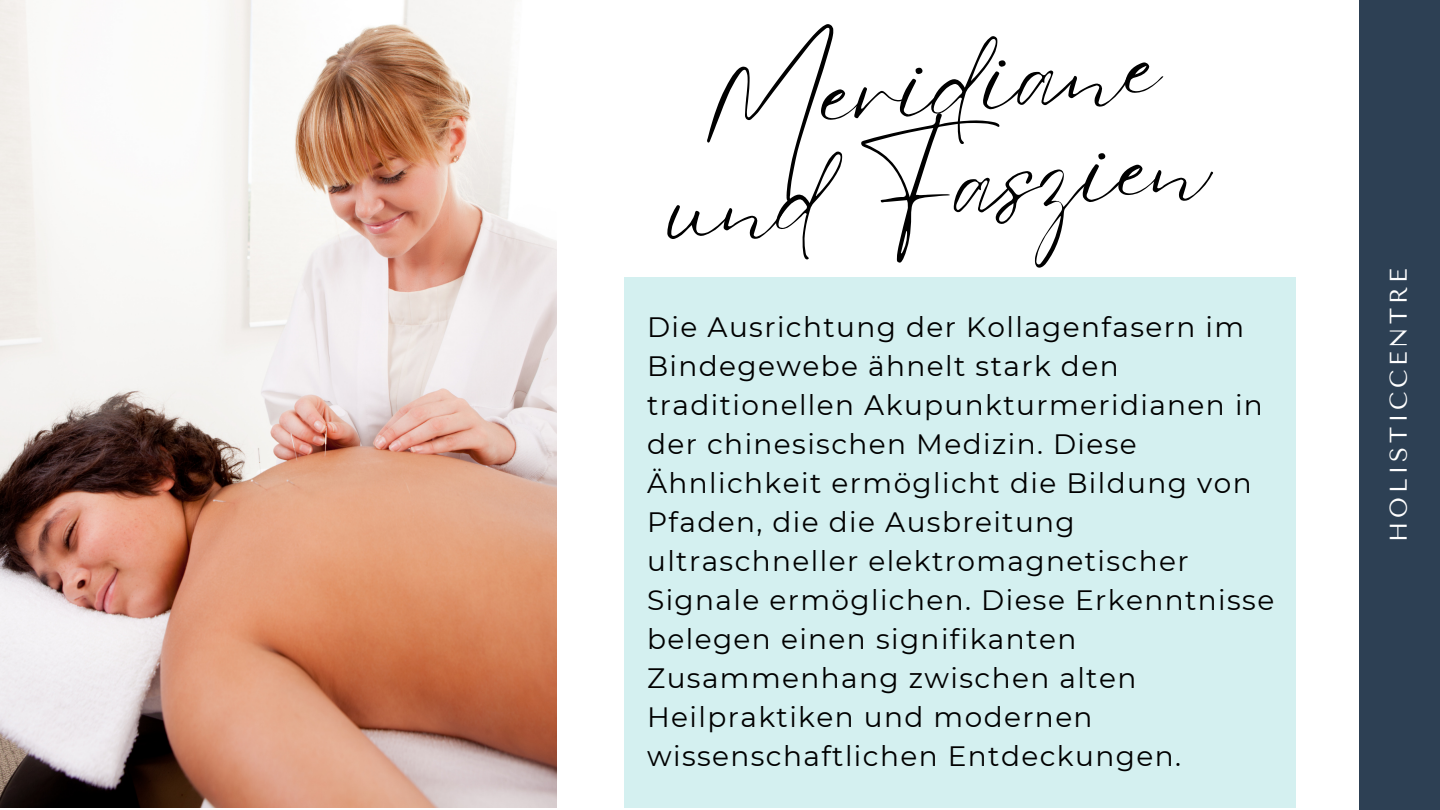
<style>
.page{position:relative;width:1440px;height:810px;background:#fff}
.page>*{position:absolute;margin:0;border:0;box-sizing:border-box;transform-origin:0 0}
.t1{font:105.1px/101.2px "Eyesome Script";color:#000;text-align:center}
.t2{font:28px/39px "Montserrat";letter-spacing:.05em;color:#000}
.t3{font:24px "Tenor Sans";letter-spacing:.155em;color:#fff}
</style>
<div class="page">
<img style="left:0;top:0;width:556px;height:808px">
<div style="left:1359px;top:0;width:81px;height:810px;background:#2d4054"></div>
<div style="left:624px;top:277px;width:672px;height:531px;background:#d4f0f0"></div>
<p class="t1" style="left:654px;top:50px;width:545px;rotate:-5deg">Meridiane und Faszien</p>
<p class="t2" style="left:647px;top:308px;width:629px">Die Ausrichtung der Kollagenfasern im Bindegewebe ähnelt stark den traditionellen Akupunkturmeridianen in der chinesischen Medizin. Diese Ähnlichkeit ermöglicht die Bildung von Pfaden, die die Ausbreitung ultraschneller elektromagnetischer Signale ermöglichen. Diese Erkenntnisse belegen einen signifikanten Zusammenhang zwischen alten Heilpraktiken und modernen wissenschaftlichen Entdeckungen.</p>
<p class="t3" style="left:1385px;top:542px;width:275px;rotate:-90deg">HOLISTICCENTRE</p>
</div>
